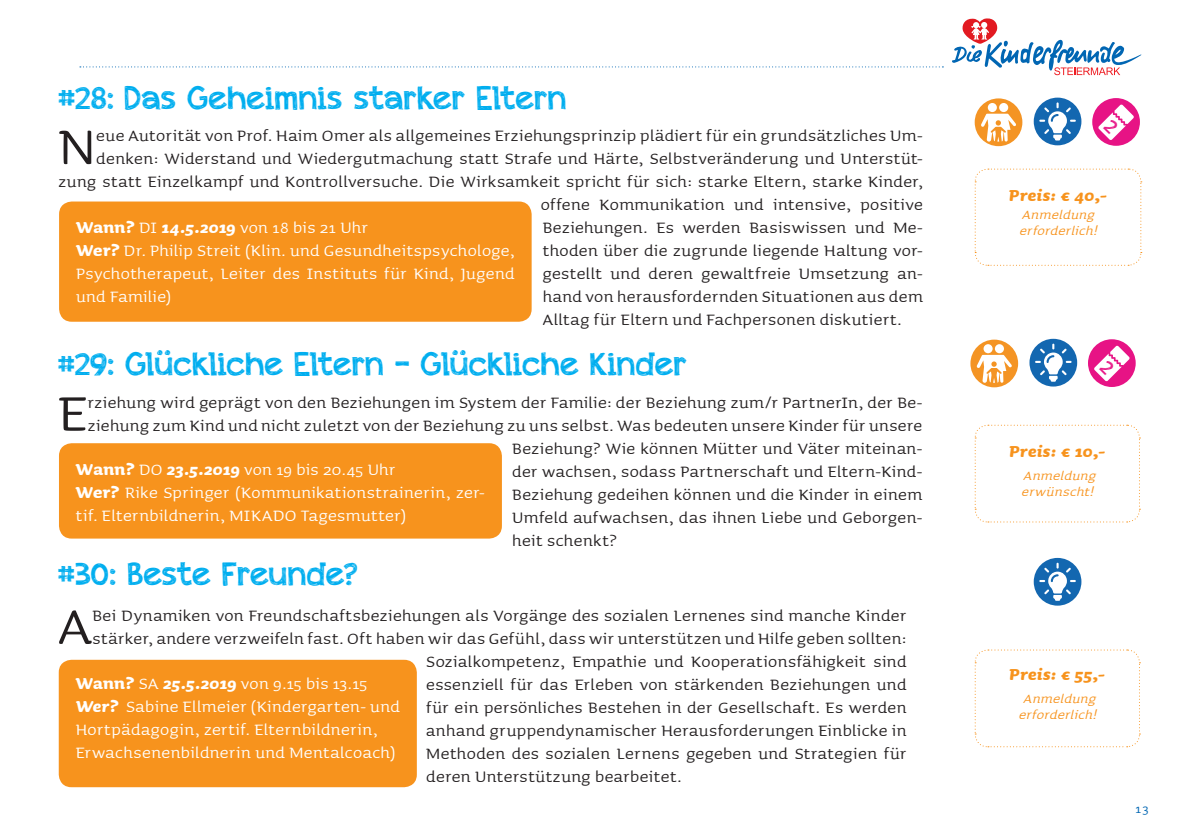
<style>
.page{position:relative;width:1191px;height:840px;background:#fff}
.page>*{position:absolute;margin:0;border:0;box-sizing:border-box;transform-origin:0 0}
.t1{font:64.4px "Sauna";color:#231f20}
.t2{font:32px "appleberry";letter-spacing:.015em;color:#00aeef}
.t3{font:20px "Sauna";letter-spacing:.02em;color:#231f20}
.t4{font:20px/23px "Sauna";letter-spacing:.02em;color:#fff}
.t5{font:italic 700 20px "Sauna";letter-spacing:.02em;color:#f7931d}
.t6{font:italic 16px/16px "Sauna";color:#f7931d}
.t7{font:16px "Sauna";color:#0166b3}
.s1{font-weight:700}
.s2{font-weight:700;font-style:italic}
</style>
<div class="page">
<svg style="left:952px;top:18px;width:189px;height:57px"></svg>
<svg style="left:80px;top:66px;width:863px;height:1px"></svg>
<svg style="left:974px;top:649px;width:166px;height:98px"></svg>
<div style="left:1088px;top:339px;width:47px;height:48px;background:#e71385;border-radius:50%"></div>
<div style="left:1029px;top:338px;width:48px;height:48px;background:#1367b0;border-radius:50%"></div>
<svg style="left:1035px;top:343px;width:36px;height:38px"></svg>
<div style="left:970px;top:339px;width:48px;height:48px;background:#f49424;border-radius:50%"></div>
<div style="left:983px;top:344px;width:9px;height:9px;background:#fff;border-radius:50%"></div>
<div style="left:995px;top:344px;width:9px;height:9px;background:#fff;border-radius:50%"></div>
<svg style="left:976px;top:354px;width:36px;height:28px"></svg>
<svg style="left:974px;top:424px;width:166px;height:98px"></svg>
<div style="left:59px;top:443px;width:443px;height:95px;background:#f7931d;border-radius:13px"></div>
<svg style="left:1033px;top:557px;width:48px;height:48px"></svg>
<svg style="left:1039px;top:562px;width:36px;height:38px"></svg>
<div style="left:59px;top:659px;width:358px;height:127px;background:#f7931d;border-radius:13px"></div>
<div style="left:59px;top:201px;width:472px;height:120px;background:#f7931d;border-radius:13px"></div>
<svg style="left:974px;top:168px;width:167px;height:98px"></svg>
<div style="left:1092px;top:98px;width:48px;height:48px;background:#e71385;border-radius:50%"></div>
<div style="left:1033px;top:98px;width:48px;height:47px;background:#1367b0;border-radius:50%"></div>
<svg style="left:1039px;top:102px;width:36px;height:38px"></svg>
<svg style="left:974px;top:98px;width:48px;height:48px"></svg>
<div style="left:987px;top:103px;width:10px;height:9px;background:#fff;border-radius:50%"></div>
<div style="left:999px;top:103px;width:9px;height:9px;background:#fff;border-radius:50%"></div>
<svg style="left:980px;top:114px;width:36px;height:27px"></svg>
<svg style="left:1094px;top:345px;width:35px;height:36px"></svg>
<svg style="left:1098px;top:104px;width:36px;height:36px"></svg>
<h2 class="t2" style="left:59px;top:75px;width:509px">#28: Das Geheimnis starker Eltern</h2>
<h1 class="t1" style="left:59px;top:105px;width:38px">N</h1>
<p class="t3" style="left:96px;top:123px;width:828px">eue Autorität von Prof. Haim Omer als allgemeines Erziehungsprinzip plädiert für ein grundsätzliches Um-</p>
<p class="t3" style="left:96px;top:146px;width:828px">denken: Widerstand und Wiedergutmachung statt Strafe und Härte, Selbstveränderung und Unterstüt-</p>
<p class="t3" style="left:59px;top:169px;width:866px">zung statt Einzelkampf und Kontrollversuche. Die Wirksamkeit spricht für sich: starke Eltern, starke Kinder,</p>
<p class="t3" style="left:541px;top:192px;width:384px">offene Kommunikation und intensive, positive</p>
<p class="t3" style="left:543px;top:215px;width:381px">Beziehungen. Es werden Basiswissen und Me-</p>
<p class="t3" style="left:543px;top:238px;width:381px">thoden über die zugrunde liegende Haltung vor-</p>
<p class="t3" style="left:543px;top:261px;width:381px">gestellt und deren gewaltfreie Umsetzung an-</p>
<p class="t3" style="left:543px;top:284px;width:381px">hand von herausfordernden Situationen aus dem</p>
<p class="t3" style="left:543px;top:307px;width:360px">Alltag für Eltern und Fachpersonen diskutiert.</p>
<p class="t4" style="left:76px;top:215px;width:440px"><span class="s1">Wann?</span> DI <span class="s2">14.5.2019</span> von 18 bis 21 Uhr<br><span class="s1">Wer?</span> Dr. Philip Streit (Klin. und Gesundheitspsychologe, Psychotherapeut, Leiter des Instituts für Kind, Jugend und Familie)</p>
<h2 class="t2" style="left:58px;top:341px;width:630px">#29: Glückliche Eltern – Glückliche Kinder</h2>
<h1 class="t1" style="left:58px;top:371px;width:30px">E</h1>
<p class="t3" style="left:88px;top:389px;width:836px">rziehung wird geprägt von den Beziehungen im System der Familie: der Beziehung zum/r PartnerIn, der Be-</p>
<p class="t3" style="left:88px;top:412px;width:836px">ziehung zum Kind und nicht zuletzt von der Beziehung zu uns selbst. Was bedeuten unsere Kinder für unsere</p>
<p class="t3" style="left:512px;top:435px;width:411px">Beziehung? Wie können Mütter und Väter miteinan-</p>
<p class="t3" style="left:512px;top:458px;width:411px">der wachsen, sodass Partnerschaft und Eltern-Kind-</p>
<p class="t3" style="left:512px;top:481px;width:412px">Beziehung gedeihen können und die Kinder in einem</p>
<p class="t3" style="left:512px;top:504px;width:411px">Umfeld aufwachsen, das ihnen Liebe und Geborgen-</p>
<p class="t3" style="left:512px;top:527px;width:106px">heit schenkt?</p>
<p class="t4" style="left:76px;top:456px;width:410px"><span class="s1">Wann?</span> DO <span class="s2">23.5.2019</span> von 19 bis 20.45 Uhr<br><span class="s1">Wer?</span> Rike Springer (Kommunikationstrainerin, zer&shy;tif. Elternbildnerin, MIKADO Tagesmutter)</p>
<h2 class="t2" style="left:59px;top:550px;width:301px">#30: Beste Freunde?</h2>
<h1 class="t1" style="left:58px;top:584px;width:35px">A</h1>
<p class="t3" style="left:93px;top:602px;width:815px">Bei Dynamiken von Freundschaftsbeziehungen als Vorgänge des sozialen Lernenes sind manche Kinder</p>
<p class="t3" style="left:93px;top:625px;width:815px">stärker, andere verzweifeln fast. Oft haben wir das Gefühl, dass wir unterstützen und Hilfe geben sollten:</p>
<p class="t3" style="left:426px;top:648px;width:482px">Sozialkompetenz, Empathie und Kooperationsfähigkeit sind</p>
<p class="t3" style="left:426px;top:671px;width:482px">essenziell für das Erleben von stärkenden Beziehungen und</p>
<p class="t3" style="left:426px;top:694px;width:482px">für ein persönliches Bestehen in der Gesellschaft. Es werden</p>
<p class="t3" style="left:426px;top:717px;width:482px">anhand gruppendynamischer Herausforderungen Einblicke in</p>
<p class="t3" style="left:426px;top:740px;width:482px">Methoden des sozialen Lernens gegeben und Strategien für</p>
<p class="t3" style="left:426px;top:763px;width:257px">deren Unterstützung bearbeitet.</p>
<p class="t4" style="left:76px;top:670px;width:325px"><span class="s1">Wann?</span> SA <span class="s2">25.5.2019</span> von 9.15 bis 13.15<br><span class="s2">Wer?</span> Sabine Ellmeier (Kindergarten- und Hortpädagogin, zertif. Elternbildnerin, Erwachsenenbildnerin und Mentalcoach)</p>
<p class="t5" style="left:1009px;top:182px;width:99px">Preis: € 40,-</p>
<p class="t6" style="left:1019px;top:206px;width:84px">Anmeldung erforderlich!</p>
<p class="t5" style="left:1009px;top:438px;width:97px">Preis: € 10,-</p>
<p class="t6" style="left:1021px;top:466px;width:80px">Anmeldung erwünscht!</p>
<p class="t5" style="left:1009px;top:661px;width:97px">Preis: € 55,-</p>
<p class="t6" style="left:1018px;top:689px;width:84px;text-align:center">Anmeldung erforderlich!</p>
<p class="t7" style="left:1135px;top:798px;width:14px">13</p>
</div>
